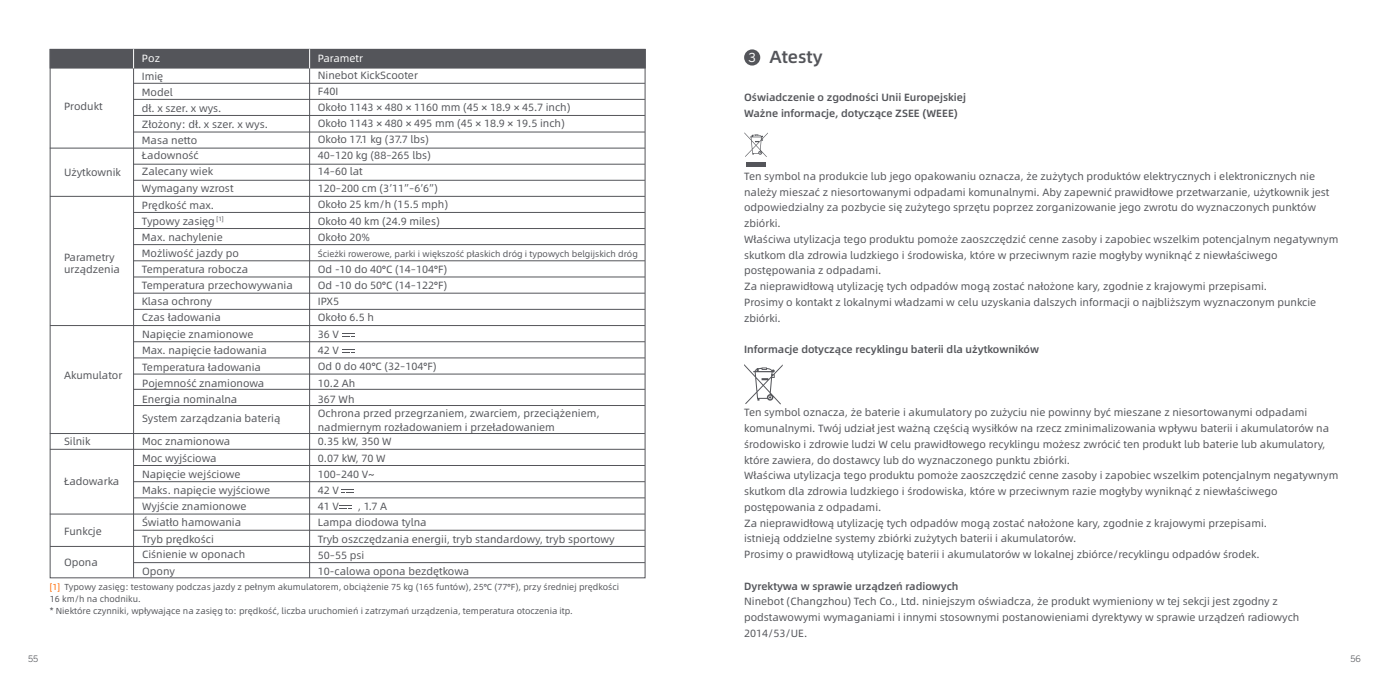
<style>
.page{position:relative;width:1389px;height:695px;background:#fff}
.page>*{position:absolute;margin:0;border:0;box-sizing:border-box;transform-origin:0 0}
.t1{font:500 17.5px "Alibaba Sans";color:#54555a}
.t2{font:12.25px "Benton Sans";color:#fff}
.t3{font:10.5px/16.1px "Alibaba Sans";color:#54555a}
.t4{font:500 10.5px/15.8px "Alibaba Sans";color:#54555a}
.t5{font:10.5px "Alibaba Sans";color:#fff}
.t6{font:8.75px/12.2px "Alibaba Sans";color:#54555a}
.t7{font:8.75px "Benton Sans";color:#54555a}
.s1{color:#ff6a00}
</style>
<div class="page">
<svg style="left:49px;top:48px;width:732px;height:531px"></svg>
<hr style="left:134px;top:562px;width:511px;height:1px;background:#54555a">
<hr style="left:133px;top:132px;width:512px;height:1px;background:#54555a">
<hr style="left:50px;top:148px;width:595px;height:1px;background:#54555a">
<hr style="left:134px;top:115px;width:511px;height:1px;background:#54555a">
<hr style="left:133px;top:99px;width:512px;height:1px;background:#54555a">
<hr style="left:133px;top:83px;width:512px;height:1px;background:#54555a">
<hr style="left:133px;top:164px;width:512px;height:1px;background:#54555a">
<hr style="left:133px;top:212px;width:512px;height:1px;background:#54555a">
<hr style="left:134px;top:228px;width:511px;height:1px;background:#54555a">
<hr style="left:133px;top:244px;width:512px;height:1px;background:#54555a">
<hr style="left:134px;top:309px;width:511px;height:1px;background:#54555a">
<hr style="left:50px;top:325px;width:595px;height:1px;background:#54555a">
<hr style="left:134px;top:276px;width:511px;height:1px;background:#54555a">
<hr style="left:133px;top:341px;width:512px;height:1px;background:#54555a">
<hr style="left:133px;top:357px;width:512px;height:1px;background:#54555a">
<hr style="left:133px;top:374px;width:512px;height:1px;background:#54555a">
<hr style="left:133px;top:389px;width:512px;height:1px;background:#54555a">
<hr style="left:134px;top:405px;width:511px;height:1px;background:#54555a">
<hr style="left:50px;top:433px;width:595px;height:1px;background:#54555a">
<hr style="left:133px;top:260px;width:512px;height:1px;background:#54555a">
<hr style="left:50px;top:449px;width:595px;height:1px;background:#54555a">
<hr style="left:134px;top:465px;width:511px;height:1px;background:#54555a">
<hr style="left:133px;top:481px;width:512px;height:1px;background:#54555a">
<hr style="left:50px;top:513px;width:595px;height:1px;background:#54555a">
<hr style="left:133px;top:530px;width:512px;height:1px;background:#54555a">
<hr style="left:50px;top:546px;width:595px;height:1px;background:#54555a">
<hr style="left:133px;top:68px;width:1px;height:509px;background:#54555a">
<hr style="left:309px;top:68px;width:1px;height:509px;background:#54555a">
<hr style="left:134px;top:180px;width:511px;height:1px;background:#54555a">
<hr style="left:50px;top:196px;width:595px;height:1px;background:#54555a">
<hr style="left:133px;top:293px;width:512px;height:1px;background:#54555a">
<hr style="left:134px;top:497px;width:511px;height:1px;background:#54555a">
<div style="left:50px;top:49px;width:596px;height:19px;background:#54555a"></div>
<svg style="left:309px;top:49px;width:1px;height:19px"></svg>
<svg style="left:133px;top:49px;width:1px;height:19px"></svg>
<svg style="left:342px;top:333px;width:12px;height:4px"></svg>
<svg style="left:341px;top:489px;width:12px;height:4px"></svg>
<svg style="left:339px;top:505px;width:12px;height:4px"></svg>
<svg style="left:342px;top:349px;width:12px;height:4px"></svg>
<div style="left:744px;top:49px;width:16px;height:17px;background:#54555a;border-radius:50%"></div>
<svg style="left:744px;top:364px;width:39px;height:40px"></svg>
<svg style="left:744px;top:132px;width:24px;height:25px"></svg>
<div style="left:746px;top:162px;width:20px;height:5px;background:#54555a"></div>
<p class="t3" style="left:64px;top:98px;width:40px">Produkt</p>
<p class="t3" style="left:64px;top:163px;width:58px">Użytkownik</p>
<p class="t3" style="left:64px;top:250px;width:57px;line-height:12.6px">Parametry urządzenia</p>
<p class="t3" style="left:64px;top:366px;width:60px">Akumulator</p>
<p class="t3" style="left:64px;top:432px;width:28px">Silnik</p>
<p class="t3" style="left:64px;top:472px;width:57px">Ładowarka</p>
<p class="t3" style="left:64px;top:523px;width:39px">Funkcje</p>
<p class="t3" style="left:64px;top:554px;width:35px">Opona</p>
<p class="t5" style="left:142px;top:51px;width:20px">Poz</p>
<p class="t5" style="left:318px;top:51px;width:47px">Parametr</p>
<p class="t3" style="left:142px;top:67px;width:127px">Imię<br>Model<br>dł. x szer. x wys.<br>Złożony: dł. x szer. x wys.<br>Masa netto</p>
<p class="t3" style="left:142px;top:147px;width:152px">Ładowność<br>Zalecany wiek<br>Wymagany wzrost<br>Prędkość max.<br>Typowy zasięg <sup>[1]<br></sup>Max. nachylenie<br>Możliwość jazdy po<br>Temperatura robocza<br>Temperatura przechowywania<br>Klasa ochrony<br>Czas ładowania<br>Napięcie znamionowe<br>Max. napięcie ładowania<br>Temperatura ładowania<br>Pojemność znamionowa<br>Energia nominalna</p>
<p class="t3" style="left:142px;top:410px;width:140px">System zarządzania baterią</p>
<p class="t3" style="left:142px;top:449px;width:130px">Moc wyjściowa<br>Napięcie wejściowe<br>Maks. napięcie wyjściowe<br>Wyjście znamionowe<br>Światło hamowania<br>Tryb prędkości</p>
<p class="t3" style="left:142px;top:562px;width:34px">Opony</p>
<p class="t3" style="left:318px;top:67px;width:102px;line-height:15.6px">Ninebot KickScooter<br>F40I</p>
<p class="t3" style="left:318px;top:99px;width:254px">Około 1143 × 480 × 1160 mm (45 × 18.9 × 45.7 inch)<br>Około 1143 × 480 × 495 mm (45 × 18.9 × 19.5 inch)<br>Około 17.1 kg (37.7 lbs)</p>
<p class="t3" style="left:318px;top:147px;width:122px">40–120 kg (88–265 lbs)<br>14–60 lat<br>120–200 cm (3’11”–6’6”)</p>
<p class="t3" style="left:318px;top:196px;width:132px">Około 25 km/h (15.5 mph)<br>Około 40 km (24.9 miles)<br>Około 20%</p>
<p class="t6" style="left:318px;top:247px;width:322px">Ścieżki rowerowe, parki i większość płaskich dróg i typowych belgijskich dróg</p>
<p class="t3" style="left:318px;top:260px;width:131px">Od -10 do 40°C (14–104°F)<br>Od -10 do 50°C (14–122°F)<br>IPX5<br>Około 6.5 h</p>
<p class="t3" style="left:318px;top:326px;width:120px">36 V<br>42 V<br>Od 0 do 40°C (32–104°F)<br>10.2 Ah<br>367 Wh</p>
<p class="t3" style="left:318px;top:405px;width:283px;line-height:14px">Ochrona przed przegrzaniem, zwarciem, przeciążeniem, nadmiernym rozładowaniem i przeładowaniem</p>
<p class="t3" style="left:142px;top:432px;width:90px">Moc znamionowa</p>
<p class="t3" style="left:318px;top:432px;width:75px">0.35 kW, 350 W</p>
<p class="t3" style="left:318px;top:449px;width:69px">0.07 kW, 70 W<br>100–240 V~<br>42 V<br>41 V</p>
<p class="t3" style="left:358px;top:497px;width:31px">, 1.7 A</p>
<p class="t3" style="left:318px;top:514px;width:298px">Lampa diodowa tylna<br>Tryb oszczędzania energii, tryb standardowy, tryb sportowy</p>
<p class="t3" style="left:142px;top:545px;width:105px">Ciśnienie w oponach</p>
<p class="t3" style="left:318px;top:546px;width:48px">50–55 psi</p>
<p class="t3" style="left:318px;top:562px;width:153px">10-calowa opona bezdętkowa</p>
<p class="t6" style="left:50px;top:580px;width:571px"><span class="s1">[1]</span> Typowy zasięg: testowany podczas jazdy z pełnym akumulatorem, obciążenie 75 kg (165 funtów), 25°C (77°F), przy średniej prędkości<br>16 km/h na chodniku.<br>* Niektóre czynniki, wpływające na zasięg to: prędkość, liczba uruchomień i zatrzymań urządzenia, temperatura otoczenia itp.</p>
<h1 class="t1" style="left:769px;top:44px;width:55px">Atesty</h1>
<p class="t2" style="left:749px;top:50px;width:9px">3</p>
<p class="t4" style="left:744px;top:89px;width:224px">Oświadczenie o zgodności Unii Europejskiej<br>Ważne informacje, dotyczące ZSEE (WEEE)</p>
<p class="t3" style="left:744px;top:168px;width:596px">Ten symbol na produkcie lub jego opakowaniu oznacza, że zużytych produktów elektrycznych i elektronicznych nie należy mieszać z niesortowanymi odpadami komunalnymi. Aby zapewnić prawidłowe przetwarzanie, użytkownik jest odpowiedzialny za pozbycie się zużytego sprzętu poprzez zorganizowanie jego zwrotu do wyznaczonych punktów zbiórki.<br>Właściwa utylizacja tego produktu pomoże zaoszczędzić cenne zasoby i zapobiec wszelkim potencjalnym negatywnym skutkom dla zdrowia ludzkiego i środowiska, które w przeciwnym razie mogłyby wyniknąć z niewłaściwego postępowania z odpadami.<br>Za nieprawidłową utylizację tych odpadów mogą zostać nałożone kary, zgodnie z krajowymi przepisami.<br>Prosimy o kontakt z lokalnymi władzami w celu uzyskania dalszych informacji o najbliższym wyznaczonym punkcie zbiórki.</p>
<p class="t4" style="left:744px;top:341px;width:297px">Informacje dotyczące recyklingu baterii dla użytkowników</p>
<p class="t3" style="left:744px;top:404px;width:596px">Ten symbol oznacza, że baterie i akumulatory po zużyciu nie powinny być mieszane z niesortowanymi odpadami komunalnymi. Twój udział jest ważną częścią wysiłków na rzecz zminimalizowania wpływu baterii i akumulatorów na środowisko i zdrowie ludzi W celu prawidłowego recyklingu możesz zwrócić ten produkt lub baterie lub akumulatory, które zawiera, do dostawcy lub do wyznaczonego punktu zbiórki.<br>Właściwa utylizacja tego produktu pomoże zaoszczędzić cenne zasoby i zapobiec wszelkim potencjalnym negatywnym skutkom dla zdrowia ludzkiego i środowiska, które w przeciwnym razie mogłyby wyniknąć z niewłaściwego postępowania z odpadami.<br>Za nieprawidłową utylizację tych odpadów mogą zostać nałożone kary, zgodnie z krajowymi przepisami.<br>istnieją oddzielne systemy zbiórki zużytych baterii i akumulatorów.<br>Prosimy o prawidłową utylizację baterii i akumulatorów w lokalnej zbiórce/recyklingu odpadów środek.</p>
<p class="t4" style="left:744px;top:577px;width:216px">Dyrektywa w sprawie urządzeń radiowych</p>
<p class="t3" style="left:744px;top:593px;width:557px">Ninebot (Changzhou) Tech Co., Ltd. niniejszym oświadcza, że produkt wymieniony w tej sekcji jest zgodny z podstawowymi wymaganiami i innymi stosownymi postanowieniami dyrektywy w sprawie urządzeń radiowych<br>2014/53/UE.</p>
<p class="t7" style="left:28px;top:652px;width:12px">55</p>
<p class="t7" style="left:1351px;top:652px;width:12px">56</p>
</div>
